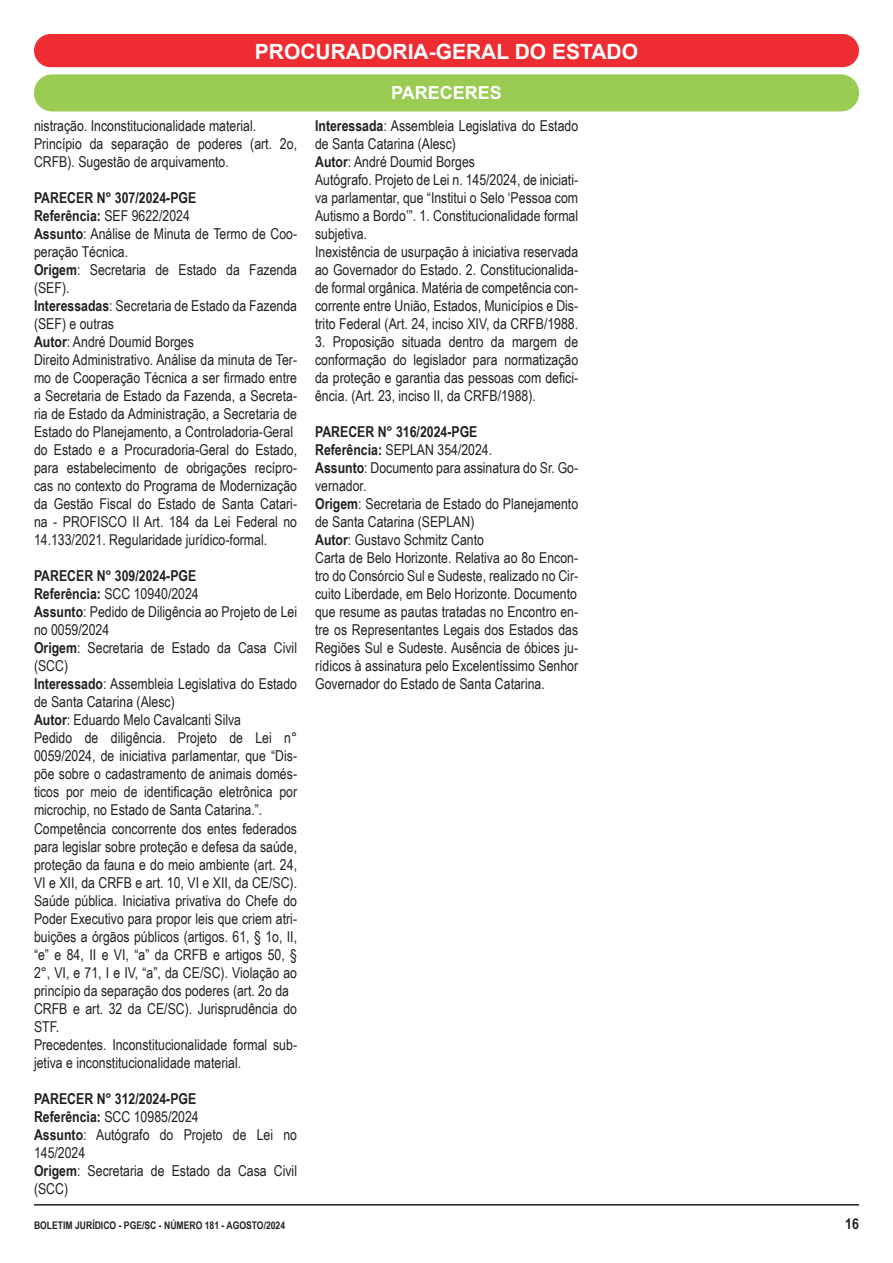
<style>
.page{position:relative;width:893px;height:1263px;background:#fff}
.page>*{position:absolute;margin:0;border:0;box-sizing:border-box;transform-origin:0 0}
.t1{font:700 21px "Arial";color:#fff}
.t2{font:700 18px "Arial";color:#fff}
.t3{font:15px/18px "Arial Narrow";color:#231f20}
.t4{font:700 15px "Arial Narrow";color:#231f20}
.t5{font:700 10.5px "Arial Narrow";color:#231f20}
.s1{font-weight:700}
</style>
<div class="page">
<hr style="left:34px;top:1204px;width:825px;height:1px;background:#231f20">
<div style="left:34px;top:34px;width:825px;height:33px;background:#ee2d32;border-radius:17px"></div>
<div style="left:34px;top:74px;width:825px;height:37px;background:#9acc53;border-radius:18px"></div>
<p class="t1" style="left:255px;top:37px;width:385px">PROCURADORIA-GERAL DO ESTADO</p>
<p class="t2" style="left:391px;top:80px;width:112px">PARECERES</p>
<p class="t3" style="left:34px;top:117px;width:224px">nistração. Inconstitucionalidade material.</p>
<p class="t3" style="left:34px;top:135px;width:265px">Princípio da separação de poderes (art. 2o,<br>CRFB). Sugestão de arquivamento.</p>
<p class="t4" style="left:34px;top:187px;width:164px">PARECER N° 307/2024-PGE</p>
<p class="t3" style="left:34px;top:207px;width:157px"><span class="s1">Referência:</span> SEF 9622/2024</p>
<p class="t3" style="left:34px;top:225px;width:265px"><span class="s1">Assunto</span>: Análise de Minuta de Termo de Coo&shy;peração Técnica.</p>
<p class="t3" style="left:34px;top:261px;width:265px"><span class="s1">Origem</span>: Secretaria de Estado da Fazenda (SEF).</p>
<p class="t3" style="left:34px;top:297px;width:265px"><span class="s1">Interessadas</span>: Secretaria de Estado da Fazenda (SEF) e outras</p>
<p class="t3" style="left:34px;top:333px;width:161px"><span class="s1">Autor</span>: André Doumid Borges</p>
<p class="t3" style="left:34px;top:351px;width:265px;text-align:justify">Direito Administrativo. Análise da minuta de Ter&shy;mo de Cooperação Técnica a ser firmado entre a Secretaria de Estado da Fazenda, a Secreta&shy;ria de Estado da Administração, a Secretaria de Estado do Planejamento, a Controladoria-Geral</p>
<p class="t3" style="left:34px;top:441px;width:265px;text-align:justify">do Estado e a Procuradoria-Geral do Estado, para estabelecimento de obrigações recípro&shy;cas no contexto do Programa de Modernização da Gestão Fiscal do Estado de Santa Catari&shy;na - PROFISCO II Art. 184 da Lei Federal no 14.133/2021. Regularidade jurídico-formal.</p>
<p class="t4" style="left:34px;top:565px;width:164px">PARECER N° 309/2024-PGE</p>
<p class="t3" style="left:34px;top:585px;width:166px"><span class="s1">Referência:</span> SCC 10940/2024</p>
<p class="t3" style="left:34px;top:603px;width:265px"><span class="s1">Assunto</span>: Pedido de Diligência ao Projeto de Lei no 0059/2024</p>
<p class="t3" style="left:34px;top:639px;width:265px"><span class="s1">Origem</span>: Secretaria de Estado da Casa Civil (SCC)</p>
<p class="t3" style="left:34px;top:675px;width:265px"><span class="s1">Interessado</span>: Assembleia Legislativa do Estado de Santa Catarina (Alesc)</p>
<p class="t3" style="left:34px;top:711px;width:209px"><span class="s1">Autor</span>: Eduardo Melo Cavalcanti Silva</p>
<p class="t3" style="left:34px;top:729px;width:265px;text-align:justify">Pedido de diligência. Projeto de Lei n° 0059/2024, de iniciativa parlamentar, que “Dis&shy;põe sobre o cadastramento de animais domés&shy;ticos por meio de identificação eletrônica por microchip, no Estado de Santa Catarina.”.</p>
<p class="t3" style="left:34px;top:819px;width:265px;text-align:justify">Competência concorrente dos entes federados para legislar sobre proteção e defesa da saúde, proteção da fauna e do meio ambiente (art. 24, VI e XII, da CRFB e art. 10, VI e XII, da CE/SC).<br>Saúde pública. Iniciativa privativa do Chefe do Poder Executivo para propor leis que criem atri&shy;buições a órgãos públicos (artigos. 61, § 1o, II, “e” e 84, II e VI, “a” da CRFB e artigos 50, § 2°, VI, e 71, I e IV, “a”, da CE/SC). Violação ao princípio da separação dos poderes (art. 2o da</p>
<p class="t3" style="left:34px;top:999px;width:265px">CRFB e art. 32 da CE/SC). Jurisprudência do<br>STF.</p>
<p class="t3" style="left:34px;top:1035px;width:265px">Precedentes. Inconstitucionalidade formal sub&shy;jetiva e inconstitucionalidade material.</p>
<p class="t4" style="left:34px;top:1087px;width:164px">PARECER N° 312/2024-PGE</p>
<p class="t3" style="left:34px;top:1107px;width:166px"><span class="s1">Referência:</span> SCC 10985/2024</p>
<p class="t3" style="left:34px;top:1125px;width:265px"><span class="s1">Assunto</span>: Autógrafo do Projeto de Lei no<br>145/2024</p>
<p class="t3" style="left:34px;top:1161px;width:265px"><span class="s1">Origem</span>: Secretaria de Estado da Casa Civil (SCC)</p>
<p class="t3" style="left:315px;top:117px;width:265px"><span class="s1">Interessada</span>: Assembleia Legislativa do Estado de Santa Catarina (Alesc)</p>
<p class="t3" style="left:315px;top:153px;width:161px"><span class="s1">Autor</span>: André Doumid Borges</p>
<p class="t3" style="left:315px;top:171px;width:265px;text-align:justify">Autógrafo. Projeto de Lei n. 145/2024, de iniciati&shy;va parlamentar, que “Institui o Selo ‘Pessoa com Autismo a Bordo’”. 1. Constitucionalidade formal subjetiva.</p>
<p class="t3" style="left:315px;top:243px;width:265px;text-align:justify">Inexistência de usurpação à iniciativa reservada ao Governador do Estado. 2. Constitucionalida&shy;de formal orgânica. Matéria de competência con&shy;corrente entre União, Estados, Municípios e Dis&shy;trito Federal (Art. 24, inciso XIV, da CRFB/1988.</p>
<p class="t3" style="left:315px;top:333px;width:265px;text-align:justify">3. Proposição situada dentro da margem de conformação do legislador para normatização da proteção e garantia das pessoas com defici&shy;ência. (Art. 23, inciso II, da CRFB/1988).</p>
<p class="t4" style="left:315px;top:421px;width:164px">PARECER N° 316/2024-PGE</p>
<p class="t3" style="left:315px;top:441px;width:179px"><span class="s1">Referência:</span> SEPLAN 354/2024.</p>
<p class="t3" style="left:315px;top:459px;width:265px"><span class="s1">Assunto</span>: Documento para assinatura do Sr. Go&shy;vernador.</p>
<p class="t3" style="left:315px;top:495px;width:265px"><span class="s1">Origem</span>: Secretaria de Estado do Planejamento de Santa Catarina (SEPLAN)</p>
<p class="t3" style="left:315px;top:531px;width:170px"><span class="s1">Autor</span>: Gustavo Schmitz Canto</p>
<p class="t3" style="left:315px;top:549px;width:265px;text-align:justify">Carta de Belo Horizonte. Relativa ao 8o Encon&shy;tro do Consórcio Sul e Sudeste, realizado no Cir&shy;cuito Liberdade, em Belo Horizonte. Documento</p>
<p class="t3" style="left:315px;top:603px;width:265px;text-align:justify">que resume as pautas tratadas no Encontro en&shy;tre os Representantes Legais dos Estados das Regiões Sul e Sudeste. Ausência de óbices ju&shy;rídicos à assinatura pelo Excelentíssimo Senhor Governador do Estado de Santa Catarina.</p>
<p class="t5" style="left:34px;top:1217px;width:253px">BOLETIM JURÍDICO - PGE/SC - NÚMERO 181 - AGOSTO/2024</p>
<p class="t4" style="left:845px;top:1212px;width:15px">16</p>
</div>
